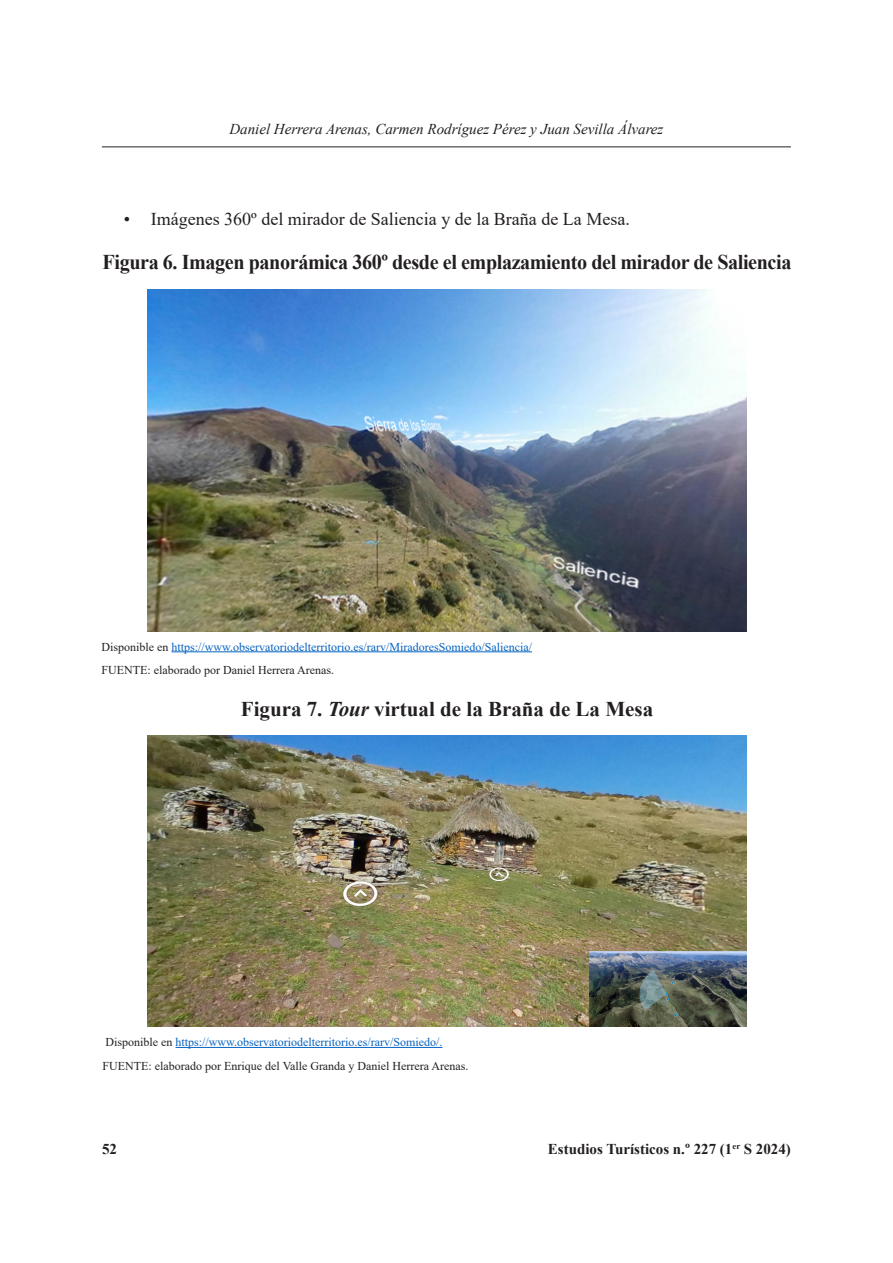
<style>
.page{position:relative;width:893px;height:1263px;background:#fff}
.page>*{position:absolute;margin:0;border:0;box-sizing:border-box;transform-origin:0 0}
.FIGURAS{font:700 21px "Times New Roman";letter-spacing:-.02em;color:#231f20;scale:.96 1}
.FIGURAS-2{font:700 21px "Times New Roman";color:#231f20}
.t1{font:18px "Times New Roman";color:#231f20}
.t2{font:italic 15px "Times New Roman";color:#231f20}
.t3{font:700 15px "Times New Roman";color:#231f20}
.FUENTES{font:12px "Times New Roman";color:#0563c1}
.FUENTES-2{font:12px "Times New Roman";color:#231f20}
.s1{color:#231f20}
.s2{font-style:italic}
</style>
<div class="page">
<hr style="left:102px;top:146px;width:689px;height:1px;background:#231f20">
<img style="left:147px;top:289px;width:600px;height:342px">
<hr style="left:172px;top:651px;width:360px;height:1px;background:#0563c1">
<img style="left:147px;top:735px;width:600px;height:291px">
<hr style="left:176px;top:1047px;width:266px;height:1px;background:#0563c1">
<p class="t2" style="left:229px;top:118px;width:436px">Daniel Herrera Arenas, Carmen Rodríguez Pérez y Juan Sevilla Álvarez</p>
<p class="t1" style="left:124px;top:206px;width:507px">• Imágenes 360º del mirador de Saliencia y de la Braña de La Mesa.</p>
<p class="FIGURAS" style="left:103px;top:247px;width:719px">Figura 6. Imagen panorámica 360º desde el emplazamiento del mirador de Saliencia</p>
<p class="FUENTES" style="left:102px;top:638px;width:432px"><span class="s1">Disponible en</span> https://www.observatoriodelterritorio.es/rarv/MiradoresSomiedo/Saliencia/</p>
<p class="FUENTES-2" style="left:102px;top:661px;width:234px">FUENTE: elaborado por Daniel Herrera Arenas.</p>
<p class="FIGURAS-2" style="left:241px;top:693px;width:414px">Figura 7. <span class="s2">Tour</span> virtual de la Braña de La Mesa</p>
<p class="FUENTES" style="left:106px;top:1034px;width:338px"><span class="s1">Disponible en</span> https://www.observatoriodelterritorio.es/rarv/Somiedo/.</p>
<p class="FUENTES-2" style="left:103px;top:1057px;width:367px">FUENTE: elaborado por Enrique del Valle Granda y Daniel Herrera Arenas.</p>
<p class="t3" style="left:102px;top:1138px;width:16px">52</p>
<p class="t3" style="left:548px;top:1138px;width:245px">Estudios Turísticos n.º 227 (1<sup>er</sup> S 2024)</p>
</div>
